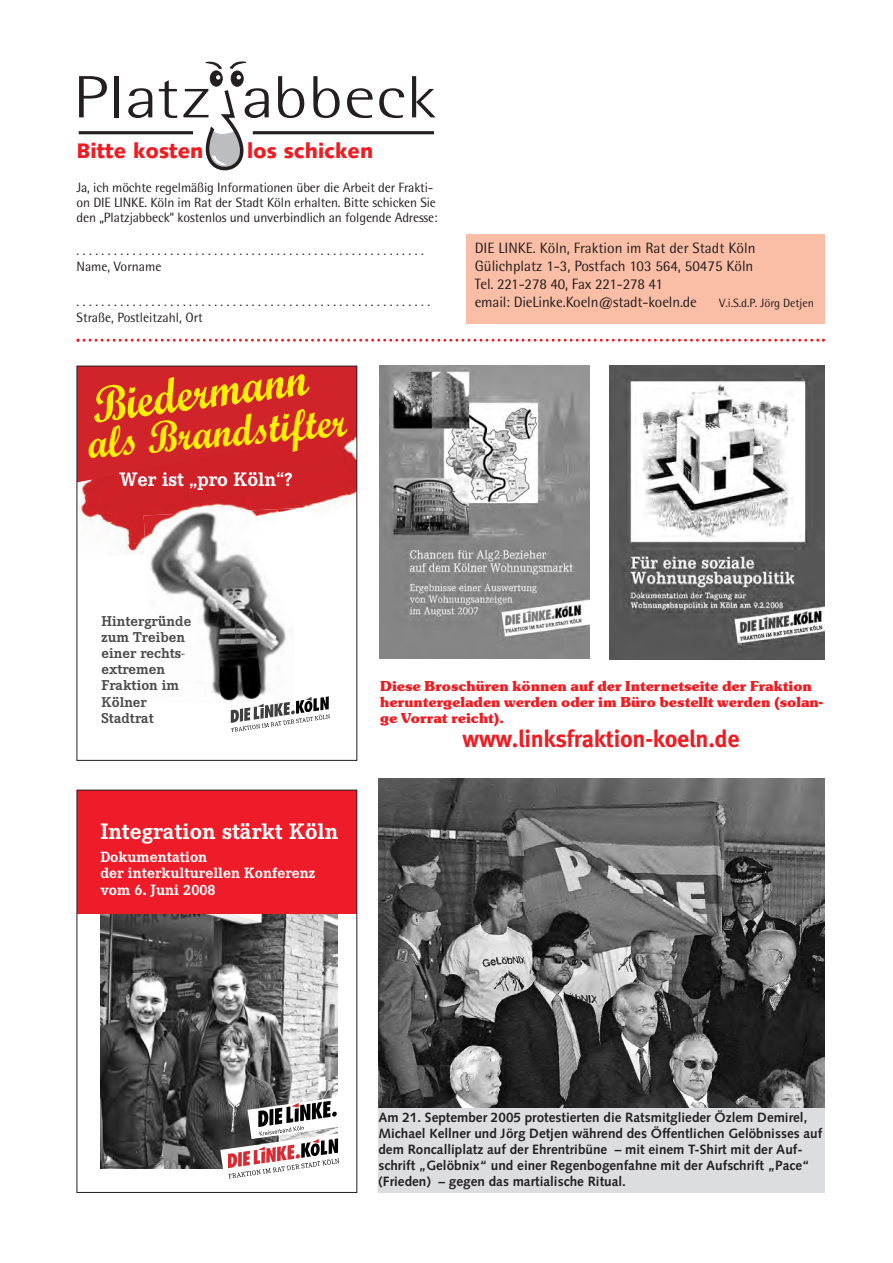
<style>
.page{position:relative;width:893px;height:1263px;background:#fff}
.page>*{position:absolute;margin:0;border:0;box-sizing:border-box;transform-origin:0 0}
.t1{font:50.1px "Script MT Bold+NBDTZF";color:#fff101;scale:.9 1}
.t2{font:44.4px "Script MT Bold+NBDTZF";color:#fff101;scale:.9 1}
.t3{font:700 24px "Meta";letter-spacing:-.01em;color:#ee1d23}
.t4{font:700 23.25px "Corporate E";color:#fff}
.t5{font:900 21px "Syntax";color:#ee1d23}
.t6{font:700 20.25px "Corporate E";color:#fff}
.t7{font:700 15.45px/17px "Corporate E";color:#fff}
.t8{font:15px/18px "Rotis Semi Sans";color:#231f20}
.t9{font:800 15px/16.2px "Sunset";color:#ee1d23}
.t10{font:700 14.85px/16.2px "Corporate E";color:#4c4c4c}
.t11{font:13.5px/15px "Rotis Semi Sans";letter-spacing:-.01em;color:#231f20}
.t12{font:700 13.5px/16px "Syntax";color:#231f20}
.t13{font:12px "Rotis Semi Sans";letter-spacing:-.005em;color:#231f20}
</style>
<div class="page">
<svg style="left:230px;top:62px;width:16px;height:6px"></svg>
<div style="left:210px;top:71px;width:12px;height:15px;background:#231f20;border-radius:50%"></div>
<div style="left:210px;top:71px;width:13px;height:15px;border:1px solid #231f20;border-radius:50%"></div>
<div style="left:231px;top:71px;width:12px;height:15px;background:#231f20;border-radius:50%"></div>
<div style="left:231px;top:71px;width:13px;height:16px;border:1px solid #231f20;border-radius:50%"></div>
<svg style="left:206px;top:62px;width:15px;height:7px"></svg>
<svg style="left:79px;top:76px;width:28px;height:41px"></svg>
<hr style="left:115px;top:76px;width:4px;height:41px;background:#231f20">
<svg style="left:128px;top:88px;width:24px;height:30px"></svg>
<svg style="left:159px;top:80px;width:18px;height:38px"></svg>
<svg style="left:183px;top:75px;width:121px;height:96px"></svg>
<svg style="left:313px;top:76px;width:27px;height:42px"></svg>
<svg style="left:347px;top:88px;width:26px;height:30px"></svg>
<svg style="left:379px;top:88px;width:25px;height:30px"></svg>
<svg style="left:412px;top:76px;width:23px;height:41px"></svg>
<hr style="left:79px;top:131px;width:114px;height:3px;background:#231f20">
<hr style="left:253px;top:131px;width:181px;height:3px;background:#231f20">
<svg style="left:77px;top:339px;width:748px;height:3px"></svg>
<div style="left:466px;top:234px;width:359px;height:90px;background:#fabda6"></div>
<img style="left:150px;top:558px;width:136px;height:135px">
<svg style="left:79px;top:368px;width:276px;height:190px"></svg>
<svg style="left:215px;top:689px;width:115px;height:43px"></svg>
<img style="left:100px;top:913px;width:237px;height:256px">
<svg style="left:220px;top:1094px;width:119px;height:85px"></svg>
<div style="left:77px;top:790px;width:279px;height:123px;background:#ee1c28"></div>
<img style="left:609px;top:366px;width:216px;height:294px">
<img style="left:379px;top:366px;width:211px;height:293px">
<img style="left:378px;top:778px;width:447px;height:330px">
<div style="left:378px;top:1108px;width:447px;height:85px;background:#dcdddf"></div>
<h3 class="t5" style="left:77px;top:142px;width:128px">Bitte kosten</h3>
<h3 class="t5" style="left:247px;top:142px;width:128px">los schicken</h3>
<p class="t11" style="left:77px;top:181px;width:363px">Ja, ich möchte regelmäßig Informationen über die Arbeit der Frakti&shy;on DIE LINKE. Köln im Rat der Stadt Köln erhalten. Bitte schicken Sie den „Platzjabbeck“ kostenlos und unverbindlich an folgende Adresse:</p>
<p class="t11" style="left:77px;top:243px;width:349px;line-height:16.5px">. . . . . . . . . . . . . . . . . . . . . . . . . . . . . . . . . . . . . . . . . . . . . . . . . . . . . . . .<br>Name, Vorname</p>
<p class="t11" style="left:77px;top:294px;width:355px;line-height:16.5px">. . . . . . . . . . . . . . . . . . . . . . . . . . . . . . . . . . . . . . . . . . . . . . . . . . . . . . . . .<br>Straße, Postleitzahl, Ort</p>
<h1 class="t1" style="left:90px;top:389px;width:243px;rotate:-8deg">Biedermann</h1>
<h2 class="t2" style="left:86px;top:428px;width:290px;rotate:-5deg">als Brandstifter</h2>
<h3 class="t6" style="left:119px;top:467px;width:174px">Wer ist „pro Köln“?</h3>
<p class="t8" style="left:475px;top:241px;width:282px">DIE LINKE. Köln, Fraktion im Rat der Stadt Köln Gülichplatz 1-3, Postfach 103 564, 50475 Köln Tel. 221-278 40, Fax 221-278 41<br>email: DieLinke.Koeln@stadt-koeln.de</p>
<p class="t13" style="left:719px;top:299px;width:96px">V.i.S.d.P. Jörg Detjen</p>
<p class="t10" style="left:102px;top:612px;width:91px">Hintergründe zum Treiben einer rechts&shy;extremen<br>Fraktion im<br>Kölner<br>Stadtrat</p>
<h3 class="t4" style="left:100px;top:817px;width:239px">Integration stärkt Köln</h3>
<p class="t7" style="left:100px;top:848px;width:217px">Dokumentation<br>der interkulturellen Konferenz vom 6. Juni 2008</p>
<p class="t9" style="left:380px;top:679px;width:444px">Diese Broschüren können auf der Internetseite der Fraktion heruntergeladen werden oder im Büro bestellt werden (solan&shy;ge Vorrat reicht).</p>
<h3 class="t3" style="left:463px;top:724px;width:278px">www.linksfraktion-koeln.de</h3>
<p class="t12" style="left:378px;top:1110px;width:445px">Am 21. September 2005 protestierten die Ratsmitglieder Özlem Demirel, Michael Kellner und Jörg Detjen während des Öffentlichen Gelöbnisses auf dem Roncalliplatz auf der Ehrentribüne – mit einem T-Shirt mit der Auf&shy;schrift „Gelöbnix“ und einer Regenbogenfahne mit der Aufschrift „Pace“ (Frieden) – gegen das martialische Ritual.</p>
</div>
